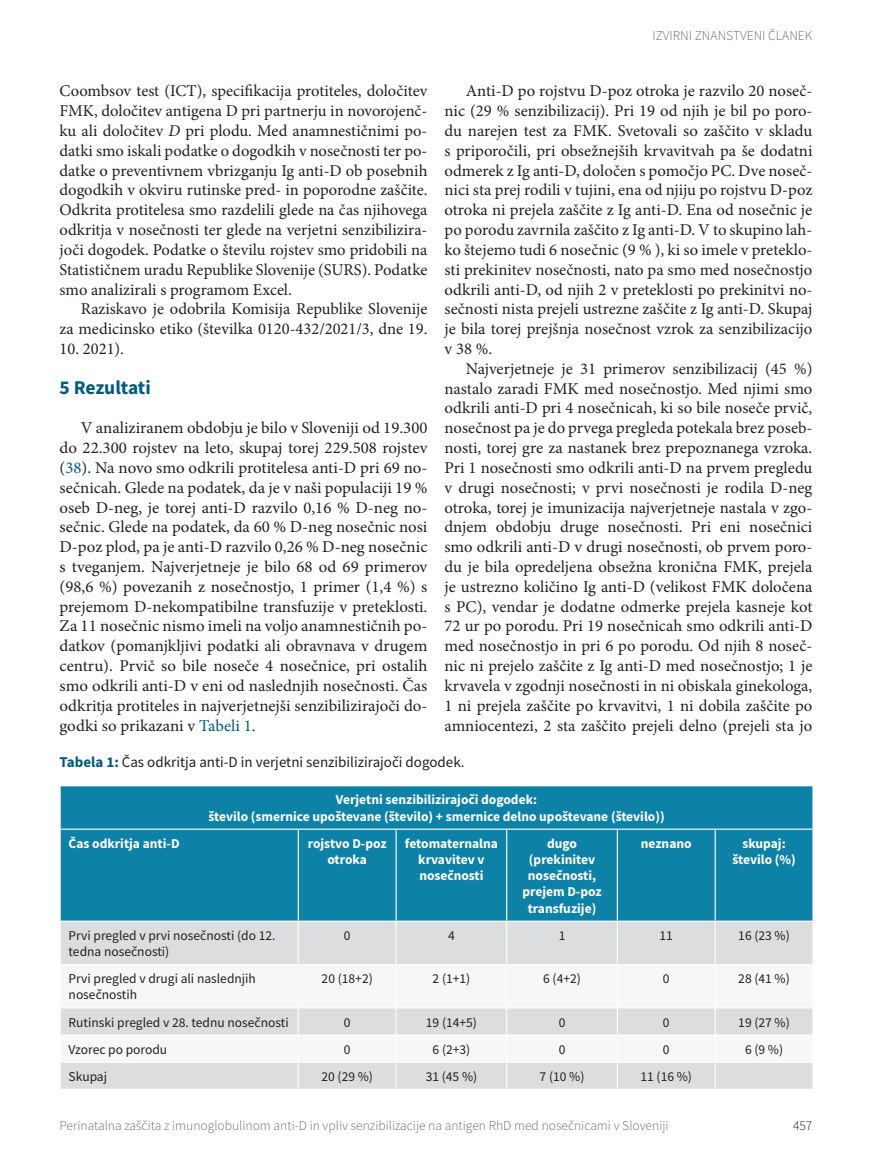
<style>
.page{position:relative;width:872px;height:1166px;background:#fff}
.page>*{position:absolute;margin:0;border:0;box-sizing:border-box;transform-origin:0 0}
.t1{font:700 19.5px "Source Sans Pro";letter-spacing:-.01em;color:#005b7f}
.t2{font:16.5px/19.8px "Minion Pro";color:#231f20;text-align:justify}
.t3{font:15px "Source Sans Pro";color:#231f20}
.t4{font:700 13.5px/16.2px "Source Sans Pro";color:#fff;text-align:center}
.t5{font:13.5px/16.2px "Source Sans Pro";color:#231f20}
.t6{font:300 13.5px "Source Sans Pro";color:#6c6d70}
.t7{font:300 13.5px "Source Sans Pro";color:#231f20}
.s1{font-style:italic}
.s2{color:#005b7f}
.s3{font-weight:700;color:#005b7f}
</style>
<div class="page">
<div style="left:61px;top:786px;width:751px;height:134px;background:#0d82a6"></div>
<div style="left:61px;top:921px;width:751px;height:167px;background:#dcdddf"></div>
<svg style="left:61px;top:964px;width:751px;height:97px"></svg>
<hr style="left:60px;top:828px;width:238px;height:1px;background:#fff">
<hr style="left:298px;top:828px;width:98px;height:1px;background:#fff">
<hr style="left:298px;top:829px;width:1px;height:91px;background:#fff">
<hr style="left:396px;top:828px;width:111px;height:1px;background:#fff">
<hr style="left:395px;top:829px;width:2px;height:91px;background:#fff">
<hr style="left:507px;top:828px;width:110px;height:1px;background:#fff">
<hr style="left:506px;top:829px;width:1px;height:91px;background:#fff">
<hr style="left:617px;top:828px;width:98px;height:1px;background:#fff">
<hr style="left:617px;top:829px;width:1px;height:91px;background:#fff">
<hr style="left:715px;top:828px;width:98px;height:1px;background:#fff">
<hr style="left:714px;top:829px;width:1px;height:91px;background:#fff">
<hr style="left:298px;top:921px;width:1px;height:42px;background:#fff">
<hr style="left:395px;top:921px;width:2px;height:42px;background:#fff">
<hr style="left:506px;top:921px;width:1px;height:42px;background:#fff">
<hr style="left:617px;top:921px;width:1px;height:42px;background:#fff">
<hr style="left:714px;top:921px;width:1px;height:42px;background:#fff">
<hr style="left:298px;top:964px;width:1px;height:43px;background:#fff">
<hr style="left:395px;top:964px;width:2px;height:43px;background:#fff">
<hr style="left:506px;top:964px;width:1px;height:43px;background:#fff">
<hr style="left:617px;top:964px;width:1px;height:43px;background:#fff">
<hr style="left:714px;top:964px;width:1px;height:43px;background:#fff">
<hr style="left:395px;top:1008px;width:2px;height:26px;background:#fff">
<hr style="left:395px;top:1035px;width:2px;height:26px;background:#fff">
<svg style="left:60px;top:1008px;width:1px;height:80px"></svg>
<svg style="left:298px;top:1008px;width:1px;height:80px"></svg>
<hr style="left:395px;top:1062px;width:2px;height:26px;background:#fff">
<svg style="left:506px;top:1008px;width:1px;height:80px"></svg>
<svg style="left:617px;top:1008px;width:1px;height:80px"></svg>
<svg style="left:714px;top:1008px;width:1px;height:80px"></svg>
<svg style="left:812px;top:1008px;width:1px;height:80px"></svg>
<hr style="left:60px;top:963px;width:238px;height:1px;background:#fff">
<hr style="left:298px;top:963px;width:98px;height:1px;background:#fff">
<hr style="left:396px;top:963px;width:111px;height:1px;background:#fff">
<hr style="left:507px;top:963px;width:110px;height:1px;background:#fff">
<hr style="left:617px;top:963px;width:98px;height:1px;background:#fff">
<hr style="left:715px;top:963px;width:98px;height:1px;background:#fff">
<hr style="left:60px;top:1007px;width:238px;height:1px;background:#fff">
<hr style="left:298px;top:1007px;width:98px;height:1px;background:#fff">
<hr style="left:396px;top:1007px;width:111px;height:1px;background:#fff">
<hr style="left:507px;top:1007px;width:110px;height:1px;background:#fff">
<hr style="left:617px;top:1007px;width:98px;height:1px;background:#fff">
<hr style="left:715px;top:1007px;width:98px;height:1px;background:#fff">
<hr style="left:60px;top:1034px;width:238px;height:1px;background:#fff">
<hr style="left:298px;top:1034px;width:98px;height:1px;background:#fff">
<hr style="left:396px;top:1034px;width:111px;height:1px;background:#fff">
<hr style="left:507px;top:1034px;width:110px;height:1px;background:#fff">
<hr style="left:617px;top:1034px;width:98px;height:1px;background:#fff">
<hr style="left:715px;top:1034px;width:98px;height:1px;background:#fff">
<hr style="left:60px;top:1061px;width:238px;height:1px;background:#fff">
<hr style="left:298px;top:1061px;width:98px;height:1px;background:#fff">
<hr style="left:396px;top:1061px;width:111px;height:1px;background:#fff">
<hr style="left:507px;top:1061px;width:110px;height:1px;background:#fff">
<hr style="left:617px;top:1061px;width:98px;height:1px;background:#fff">
<hr style="left:715px;top:1061px;width:98px;height:1px;background:#fff">
<p class="t6" style="left:652px;top:27px;width:161px">IZVIRNI ZNANSTVENI ČLANEK</p>
<p class="t2" style="left:60px;top:81px;width:369px">Coombsov test (ICT), specifikacija protiteles, določitev FMK, določitev antigena D pri partnerju in novorojenč&shy;ku ali določitev <span class="s1">D</span> pri plodu. Med anamnestičnimi po&shy;datki smo iskali podatke o dogodkih v nosečnosti ter po&shy;datke o preventivnem vbrizganju Ig anti-D ob posebnih dogodkih v okviru rutinske pred- in poporodne zaščite.<br>Odkrita protitelesa smo razdelili glede na čas njihovega odkritja v nosečnosti ter glede na verjetni senzibilizira&shy;joči dogodek. Podatke o številu rojstev smo pridobili na Statističnem uradu Republike Slovenije (SURS). Podatke smo analizirali s programom Excel.</p>
<p class="t2" style="left:60px;top:299px;width:369px;text-align:right">Raziskavo je odobrila Komisija Republike Slovenije<br>za medicinsko etiko (številka 0120-432/2021/3, dne 19.</p>
<p class="t2" style="left:60px;top:339px;width:66px">10. 2021).</p>
<p class="t1" style="left:60px;top:374px;width:93px">5 Rezultati</p>
<p class="t2" style="left:60px;top:418px;width:369px;text-indent:21px">V analiziranem obdobju je bilo v Sloveniji od 19.300 do 22.300 rojstev na leto, skupaj torej 229.508 rojstev (<span class="s2">38</span>). Na novo smo odkrili protitelesa anti-D pri 69 no&shy;sečnicah. Glede na podatek, da je v naši populaciji 19 % oseb D-neg, je torej anti-D razvilo 0,16 % D-neg no&shy;sečnic. Glede na podatek, da 60 % D-neg nosečnic nosi D-poz plod, pa je anti-D razvilo 0,26 % D-neg nosečnic s tveganjem. Najverjetneje je bilo 68 od 69 primerov (98,6 %) povezanih z nosečnostjo, 1 primer (1,4 %) s prejemom D-nekompatibilne transfuzije v preteklosti.<br>Za 11 nosečnic nismo imeli na voljo anamnestičnih po&shy;datkov (pomanjkljivi podatki ali obravnava v drugem centru). Prvič so bile noseče 4 nosečnice, pri ostalih smo odkrili anti-D v eni od naslednjih nosečnosti. Čas odkritja protiteles in najverjetnejši senzibilizirajoči do&shy;godki so prikazani v <span class="s2">Tabeli 1</span>.</p>
<p class="t2" style="left:444px;top:81px;width:369px;text-indent:21px">Anti-D po rojstvu D-poz otroka je razvilo 20 noseč&shy;nic (29 % senzibilizacij). Pri 19 od njih je bil po poro&shy;du narejen test za FMK. Svetovali so zaščito v skladu s priporočili, pri obsežnejših krvavitvah pa še dodatni odmerek z Ig anti-D, določen s pomočjo PC. Dve noseč&shy;nici sta prej rodili v tujini, ena od njiju po rojstvu D-poz otroka ni prejela zaščite z Ig anti-D. Ena od nosečnic je po porodu zavrnila zaščito z Ig anti-D. V to skupino lah&shy;ko štejemo tudi 6 nosečnic (9 % ), ki so imele v preteklo&shy;sti prekinitev nosečnosti, nato pa smo med nosečnostjo odkrili anti-D, od njih 2 v preteklosti po prekinitvi no&shy;sečnosti nista prejeli ustrezne zaščite z Ig anti-D. Skupaj je bila torej prejšnja nosečnost vzrok za senzibilizacijo v 38 %.</p>
<p class="t2" style="left:444px;top:358px;width:369px;text-indent:21px">Najverjetneje je 31 primerov senzibilizacij (45 %) nastalo zaradi FMK med nosečnostjo. Med njimi smo odkrili anti-D pri 4 nosečnicah, ki so bile noseče prvič, nosečnost pa je do prvega pregleda potekala brez poseb&shy;nosti, torej gre za nastanek brez prepoznanega vzroka.<br>Pri 1 nosečnosti smo odkrili anti-D na prvem pregledu v drugi nosečnosti; v prvi nosečnosti je rodila D-neg otroka, torej je imunizacija najverjetneje nastala v zgo&shy;dnjem obdobju druge nosečnosti. Pri eni nosečnici smo odkrili anti-D v drugi nosečnosti, ob prvem poro&shy;du je bila opredeljena obsežna kronična FMK, prejela je ustrezno količino Ig anti-D (velikost FMK določena s PC), vendar je dodatne odmerke prejela kasneje kot 72 ur po porodu. Pri 19 nosečnicah smo odkrili anti-D med nosečnostjo in pri 6 po porodu. Od njih 8 noseč&shy;nic ni prejelo zaščite z Ig anti-D med nosečnostjo; 1 je krvavela v zgodnji nosečnosti in ni obiskala ginekologa, 1 ni prejela zaščite po krvavitvi, 1 ni dobila zaščite po amniocentezi, 2 sta zaščito prejeli delno (prejeli sta jo</p>
<p class="t3" style="left:60px;top:752px;width:407px"><span class="s3">Tabela 1:</span> Čas odkritja anti-D in verjetni senzibilizirajoči dogodek.</p>
<p class="t4" style="left:208px;top:791px;width:458px">Verjetni senzibilizirajoči dogodek:<br>število (smernice upoštevane (število) + smernice delno upoštevane (število))</p>
<p class="t4" style="left:69px;top:834px;width:112px">Čas odkritja anti-D</p>
<p class="t4" style="left:308px;top:834px;width:80px">rojstvo D-poz otroka</p>
<p class="t4" style="left:405px;top:834px;width:95px">fetomaternalna krvavitev v nosečnosti</p>
<p class="t4" style="left:522px;top:834px;width:81px">dugo (prekinitev nosečnosti, prejem D-poz transfuzije)</p>
<p class="t4" style="left:641px;top:834px;width:52px">neznano</p>
<p class="t4" style="left:732px;top:834px;width:65px">skupaj: število (%)</p>
<p class="t5" style="left:69px;top:926px;width:208px">Prvi pregled v prvi nosečnosti (do 12. tedna nosečnosti)</p>
<p class="t5" style="left:344px;top:926px;width:8px">0</p>
<p class="t5" style="left:448px;top:926px;width:8px">4</p>
<p class="t5" style="left:558px;top:926px;width:8px">1</p>
<p class="t5" style="left:659px;top:926px;width:15px">11</p>
<p class="t5" style="left:738px;top:926px;width:53px">16 (23 %)</p>
<p class="t5" style="left:69px;top:970px;width:189px">Prvi pregled v drugi ali naslednjih nosečnostih</p>
<p class="t5" style="left:322px;top:970px;width:53px">20 (18+2)</p>
<p class="t5" style="left:432px;top:970px;width:39px">2 (1+1)</p>
<p class="t5" style="left:543px;top:970px;width:39px">6 (4+2)</p>
<p class="t5" style="left:663px;top:970px;width:8px">0</p>
<p class="t5" style="left:738px;top:970px;width:53px">28 (41 %)</p>
<p class="t5" style="left:69px;top:1013px;width:222px">Rutinski pregled v 28. tednu nosečnosti</p>
<p class="t5" style="left:344px;top:1013px;width:8px">0</p>
<p class="t5" style="left:426px;top:1013px;width:53px">19 (14+5)</p>
<p class="t5" style="left:558px;top:1013px;width:8px">0</p>
<p class="t5" style="left:663px;top:1013px;width:8px">0</p>
<p class="t5" style="left:738px;top:1013px;width:53px">19 (27 %)</p>
<p class="t5" style="left:69px;top:1040px;width:100px">Vzorec po porodu</p>
<p class="t5" style="left:344px;top:1040px;width:8px">0</p>
<p class="t5" style="left:432px;top:1040px;width:39px">6 (2+3)</p>
<p class="t5" style="left:558px;top:1040px;width:8px">0</p>
<p class="t5" style="left:663px;top:1040px;width:8px">0</p>
<p class="t5" style="left:745px;top:1040px;width:40px">6 (9 %)</p>
<p class="t5" style="left:69px;top:1067px;width:40px">Skupaj</p>
<p class="t5" style="left:321px;top:1067px;width:53px">20 (29 %)</p>
<p class="t5" style="left:426px;top:1067px;width:53px">31 (45 %)</p>
<p class="t5" style="left:539px;top:1067px;width:46px">7 (10 %)</p>
<p class="t5" style="left:640px;top:1067px;width:53px">11 (16 %)</p>
<p class="t6" style="left:60px;top:1116px;width:610px">Perinatalna zaščita z imunoglobulinom anti-D in vpliv senzibilizacije na antigen RhD med nosečnicami v Sloveniji</p>
<p class="t7" style="left:793px;top:1116px;width:21px">457</p>
</div>
